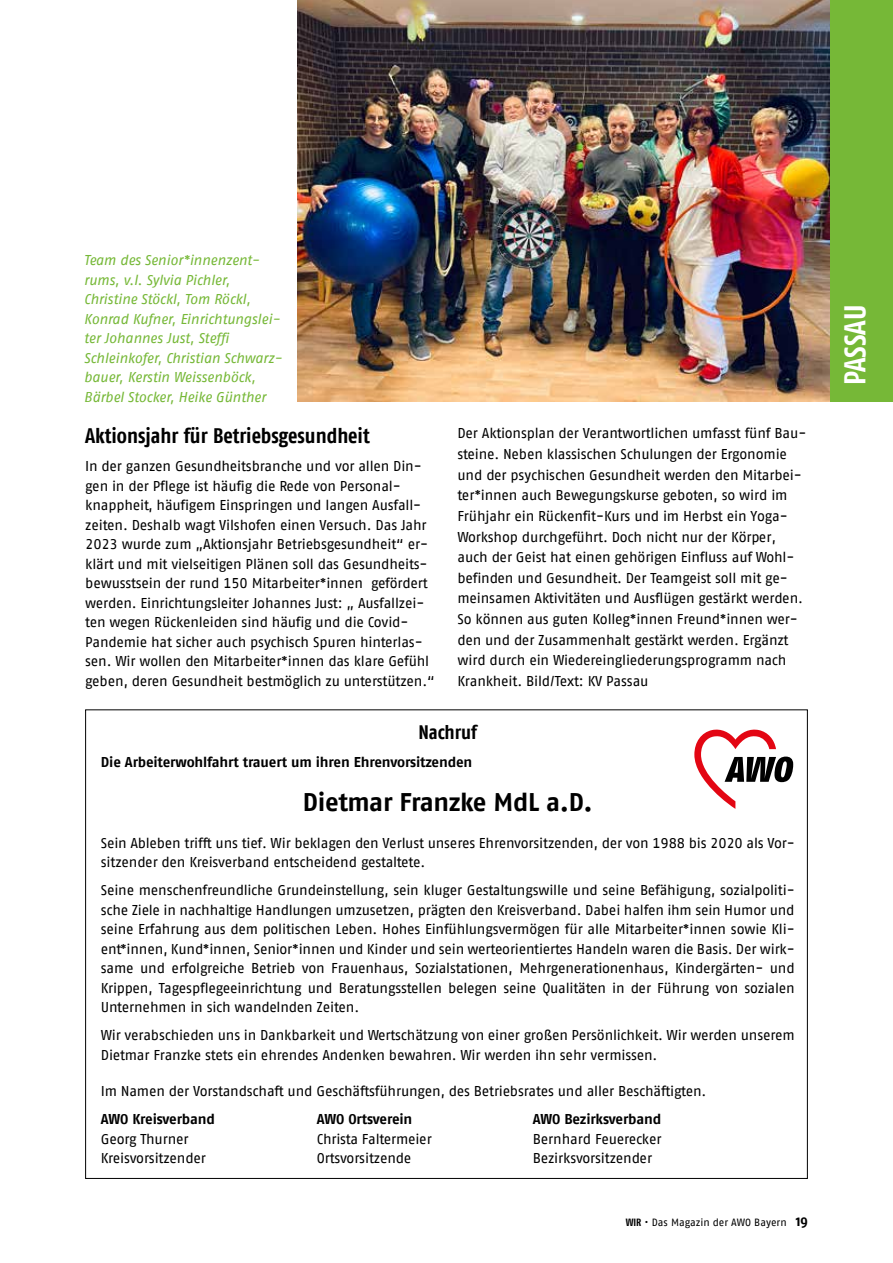
<style>
.page{position:relative;width:893px;height:1263px;background:#fff}
.page>*{position:absolute;margin:0;border:0;box-sizing:border-box;transform-origin:0 0}
.t1{font:700 30px "AWO Fago Cond";letter-spacing:-.01em;color:#fff}
.t2{font:700 25.5px "AWO Fago Office";letter-spacing:-.02em;color:#000}
.t3{font:700 21px "AWO Fago Cond";color:#000}
.t4{font:700 19.5px "AWO Fago Cond";letter-spacing:-.005em;color:#000}
.t5{font:14.25px/19.5px "AWO Fago Office";letter-spacing:-.01em;color:#000}
.t6{font:italic 14.25px/19.5px "AWO Fago Office";letter-spacing:-.015em;color:#76b837}
.t7{font:700 14.25px "AWO Fago Office";letter-spacing:-.015em;color:#000}
.t8{font:10.5px "AWO Fago Office";color:#000}
.s1{font-family:"AWO Fago Cond";font-weight:700}
.s2{font-family:"AWO Fago Cond";font-weight:700;font-size:15px}
</style>
<div class="page">
<div style="left:829px;top:0;width:64px;height:402px;background:#76b837"></div>
<img style="left:298px;top:0;width:531px;height:402px">
<svg style="left:694px;top:729px;width:99px;height:80px"></svg>
<p class="t6" style="left:84px;top:250px;width:200px">Team des Senior*innenzent&shy;rums, v.l. Sylvia Pichler,<br>Christine Stöckl, Tom Röckl,<br>Konrad Kufner, Einrichtungslei&shy;ter Johannes Just, Steffi<br>Schleinkofer, Christian Schwarz&shy;bauer, Kerstin Weissenböck,<br>Bärbel Stocker, Heike Günther</p>
<h3 class="t3" style="left:85px;top:424px;width:286px">Aktionsjahr für Betriebsgesundheit</h3>
<p class="t5" style="left:85px;top:456px;width:351px">In der ganzen Gesundheitsbranche und vor allen Din&shy;gen in der Pflege ist häufig die Rede von Personal&shy;knappheit, häufigem Einspringen und langen Ausfall&shy;zeiten. Deshalb wagt Vilshofen einen Versuch. Das Jahr 2023 wurde zum „Aktionsjahr Betriebsgesundheit“ er&shy;klärt und mit vielseitigen Plänen soll das Gesundheits&shy;bewusstsein der rund 150 Mitarbeiter*innen gefördert werden. Einrichtungsleiter Johannes Just: „ Ausfallzei&shy;ten wegen Rückenleiden sind häufig und die Covid-Pandemie hat sicher auch psychisch Spuren hinterlas&shy;sen. Wir wollen den Mitarbeiter*innen das klare Gefühl geben, deren Gesundheit bestmöglich zu unterstützen.“</p>
<p class="t5" style="left:457px;top:423px;width:350px;line-height:20.5px">Der Aktionsplan der Verantwortlichen umfasst fünf Bau&shy;steine. Neben klassischen Schulungen der Ergonomie und der psychischen Gesundheit werden den Mitarbei&shy;ter*innen auch Bewegungskurse geboten, so wird im Frühjahr ein Rückenfit-Kurs und im Herbst ein Yoga-Workshop durchgeführt. Doch nicht nur der Körper, auch der Geist hat einen gehörigen Einfluss auf Wohl&shy;befinden und Gesundheit. Der Teamgeist soll mit ge&shy;meinsamen Aktivitäten und Ausflügen gestärkt werden.<br>So können aus guten Kolleg*innen Freund*innen wer&shy;den und der Zusammenhalt gestärkt werden. Ergänzt wird durch ein Wiedereingliederungsprogramm nach Krankheit. Bild/Text: KV Passau</p>
<h3 class="t4" style="left:418px;top:721px;width:60px">Nachruf</h3>
<p class="t7" style="left:101px;top:754px;width:373px">Die Arbeiterwohlfahrt trauert um ihren Ehrenvorsitzenden</p>
<h2 class="t2" style="left:303px;top:787px;width:292px">Dietmar Franzke MdL a.D.</h2>
<p class="t5" style="left:101px;top:833px;width:695px">Sein Ableben trifft uns tief. Wir beklagen den Verlust unseres Ehrenvorsitzenden, der von 1988 bis 2020 als Vor&shy;sitzender den Kreisverband entscheidend gestaltete.</p>
<p class="t5" style="left:101px;top:880px;width:695px;text-align:justify">Seine menschenfreundliche Grundeinstellung, sein kluger Gestaltungswille und seine Befähigung, sozialpoliti&shy;sche Ziele in nachhaltige Handlungen umzusetzen, prägten den Kreisverband. Dabei halfen ihm sein Humor und seine Erfahrung aus dem politischen Leben. Hohes Einfühlungsvermögen für alle Mitarbeiter*innen sowie Kli&shy;ent*innen, Kund*innen, Senior*innen und Kinder und sein werteorientiertes Handeln waren die Basis. Der wirk&shy;same und erfolgreiche Betrieb von Frauenhaus, Sozialstationen, Mehrgenerationenhaus, Kindergärten- und Krippen, Tagespflegeeinrichtung und Beratungsstellen belegen seine Qualitäten in der Führung von sozialen Unternehmen in sich wandelnden Zeiten.</p>
<p class="t5" style="left:101px;top:1025px;width:695px">Wir verabschieden uns in Dankbarkeit und Wertschätzung von einer großen Persönlichkeit. Wir werden unserem<br>Dietmar Franzke stets ein ehrendes Andenken bewahren. Wir werden ihn sehr vermissen.</p>
<p class="t5" style="left:101px;top:1081px;width:607px">Im Namen der Vorstandschaft und Geschäftsführungen, des Betriebsrates und aller Beschäftigten.</p>
<p class="t7" style="left:101px;top:1111px;width:116px">AWO Kreisverband</p>
<p class="t7" style="left:317px;top:1111px;width:97px">AWO Ortsverein</p>
<p class="t7" style="left:533px;top:1111px;width:130px">AWO Bezirksverband</p>
<p class="t5" style="left:101px;top:1129px;width:89px">Georg Thurner</p>
<p class="t5" style="left:317px;top:1129px;width:116px">Christa Faltermeier</p>
<p class="t5" style="left:533px;top:1129px;width:130px">Bernhard Feuerecker</p>
<p class="t5" style="left:101px;top:1148px;width:107px">Kreisvorsitzender</p>
<p class="t5" style="left:317px;top:1148px;width:96px">Ortsvorsitzende</p>
<p class="t5" style="left:533px;top:1148px;width:121px">Bezirksvorsitzender</p>
<p class="t8" style="left:626px;top:1217px;width:184px"><span class="s1">WIR</span> • Das Magazin der AWO Bayern <span class="s2">19</span></p>
<h1 class="t1" style="left:837px;top:385px;width:82px;rotate:-90deg">PASSAU</h1>
</div>
